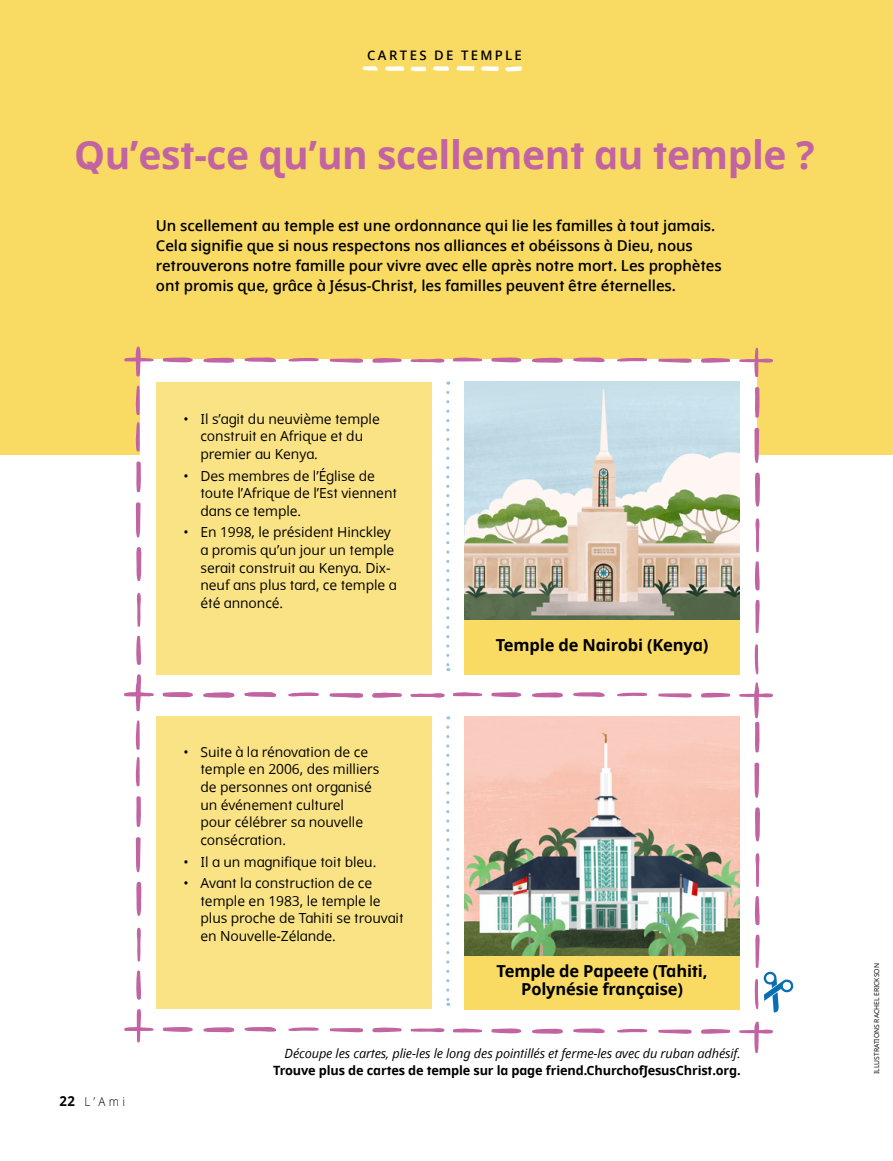
<style>
.page{position:relative;width:893px;height:1161px;background:#fff}
.page>*{position:absolute;margin:0;border:0;box-sizing:border-box;transform-origin:0 0}
.t1{font:700 39px "Dots Solidlds Lat";letter-spacing:-.01em;color:#c264a2}
.t2{font:700 16.5px/18px "Dots Solidlds Lat";letter-spacing:-.01em;color:#000;text-align:center}
.t3{font:600 15px/19.8px "Dots Solidlds Lat";letter-spacing:-.005em;color:#000}
.p2_bullet-1_CUSTOM{font:13.8px/17.7px "Dots Solidlds Lat";letter-spacing:-.005em;color:#000}
.t4{font:600 13.2px "Dots Solidlds Lat";letter-spacing:.18em;color:#000}
.p1_aside_info_first_CUSTOM{font:italic 12.75px "Dots Solidlds Lat";letter-spacing:-.01em;color:#000}
.p1_aside_info_first__regular{font:700 12.75px "Dots Solidlds Lat";letter-spacing:-.01em;color:#000}
.t5{font:300 12.3px "Dots Solidlds Lat";color:#000;scale:.95 1}
.p1_aside_info_first_CUSTOM-2{font:6.75px "Dots Solidlds Lat";color:#000}
.s1{font-weight:700;font-size:13.8px}
</style>
<div class="page">
<svg style="left:452px;top:692px;width:30px;height:4px"></svg>
<svg style="left:491px;top:692px;width:31px;height:6px"></svg>
<svg style="left:532px;top:692px;width:31px;height:6px"></svg>
<svg style="left:573px;top:692px;width:32px;height:5px"></svg>
<svg style="left:617px;top:692px;width:31px;height:4px"></svg>
<svg style="left:658px;top:693px;width:34px;height:5px"></svg>
<svg style="left:701px;top:692px;width:30px;height:6px"></svg>
<svg style="left:162px;top:1027px;width:31px;height:5px"></svg>
<svg style="left:203px;top:1027px;width:32px;height:6px"></svg>
<svg style="left:244px;top:1027px;width:32px;height:5px"></svg>
<svg style="left:288px;top:1027px;width:31px;height:4px"></svg>
<svg style="left:329px;top:1028px;width:34px;height:5px"></svg>
<svg style="left:372px;top:1027px;width:30px;height:5px"></svg>
<svg style="left:410px;top:1028px;width:35px;height:5px"></svg>
<svg style="left:136px;top:720px;width:4px;height:30px"></svg>
<svg style="left:124px;top:1009px;width:30px;height:34px"></svg>
<svg style="left:136px;top:881px;width:6px;height:35px"></svg>
<svg style="left:136px;top:837px;width:5px;height:35px"></svg>
<svg style="left:136px;top:796px;width:5px;height:31px"></svg>
<svg style="left:136px;top:757px;width:4px;height:30px"></svg>
<svg style="left:136px;top:970px;width:5px;height:30px"></svg>
<svg style="left:136px;top:927px;width:5px;height:35px"></svg>
<svg style="left:452px;top:1028px;width:30px;height:5px"></svg>
<svg style="left:491px;top:1028px;width:31px;height:6px"></svg>
<svg style="left:532px;top:1028px;width:31px;height:6px"></svg>
<svg style="left:573px;top:1028px;width:32px;height:6px"></svg>
<svg style="left:617px;top:1028px;width:31px;height:5px"></svg>
<svg style="left:658px;top:1029px;width:34px;height:5px"></svg>
<svg style="left:701px;top:1029px;width:30px;height:5px"></svg>
<div style="left:156px;top:716px;width:275px;height:293px;background:#fae385"></div>
<div style="left:464px;top:939px;width:276px;height:70px;background:#f9db63"></div>
<img style="left:464px;top:716px;width:276px;height:239px">
<svg style="left:446px;top:727px;width:3px;height:279px"></svg>
<div style="left:0;top:0;width:893px;height:455px;background:#f9db63"></div>
<div style="left:140px;top:359px;width:616px;height:332px;background:#fff"></div>
<svg style="left:452px;top:357px;width:30px;height:5px"></svg>
<svg style="left:491px;top:357px;width:31px;height:6px"></svg>
<svg style="left:532px;top:357px;width:31px;height:6px"></svg>
<svg style="left:573px;top:357px;width:32px;height:6px"></svg>
<svg style="left:617px;top:358px;width:31px;height:4px"></svg>
<svg style="left:658px;top:358px;width:34px;height:5px"></svg>
<svg style="left:701px;top:358px;width:30px;height:5px"></svg>
<svg style="left:162px;top:357px;width:31px;height:6px"></svg>
<svg style="left:203px;top:357px;width:32px;height:6px"></svg>
<svg style="left:244px;top:357px;width:32px;height:6px"></svg>
<svg style="left:288px;top:358px;width:31px;height:4px"></svg>
<svg style="left:329px;top:358px;width:34px;height:5px"></svg>
<svg style="left:372px;top:358px;width:30px;height:5px"></svg>
<svg style="left:410px;top:358px;width:35px;height:5px"></svg>
<svg style="left:162px;top:692px;width:31px;height:6px"></svg>
<svg style="left:203px;top:692px;width:32px;height:6px"></svg>
<svg style="left:244px;top:692px;width:32px;height:5px"></svg>
<svg style="left:288px;top:692px;width:31px;height:4px"></svg>
<svg style="left:329px;top:693px;width:34px;height:5px"></svg>
<svg style="left:372px;top:692px;width:30px;height:6px"></svg>
<svg style="left:410px;top:693px;width:35px;height:5px"></svg>
<svg style="left:136px;top:385px;width:4px;height:30px"></svg>
<svg style="left:124px;top:346px;width:30px;height:31px"></svg>
<svg style="left:124px;top:674px;width:30px;height:38px"></svg>
<svg style="left:136px;top:547px;width:6px;height:34px"></svg>
<svg style="left:136px;top:502px;width:5px;height:36px"></svg>
<svg style="left:136px;top:461px;width:5px;height:32px"></svg>
<svg style="left:136px;top:422px;width:4px;height:30px"></svg>
<svg style="left:136px;top:635px;width:5px;height:30px"></svg>
<svg style="left:136px;top:593px;width:5px;height:34px"></svg>
<div style="left:156px;top:381px;width:275px;height:293px;background:#fae385"></div>
<div style="left:464px;top:604px;width:276px;height:70px;background:#f9db63"></div>
<img style="left:464px;top:381px;width:276px;height:238px">
<svg style="left:446px;top:392px;width:3px;height:279px"></svg>
<svg style="left:385px;top:66px;width:19px;height:5px"></svg>
<svg style="left:456px;top:66px;width:43px;height:5px"></svg>
<svg style="left:505px;top:66px;width:17px;height:6px"></svg>
<svg style="left:410px;top:67px;width:16px;height:4px"></svg>
<svg style="left:433px;top:66px;width:16px;height:5px"></svg>
<svg style="left:362px;top:66px;width:16px;height:5px"></svg>
<svg style="left:739px;top:1021px;width:34px;height:32px"></svg>
<svg style="left:754px;top:934px;width:40px;height:78px"></svg>
<svg style="left:755px;top:807px;width:5px;height:35px"></svg>
<svg style="left:754px;top:762px;width:5px;height:36px"></svg>
<svg style="left:754px;top:896px;width:6px;height:30px"></svg>
<svg style="left:755px;top:853px;width:5px;height:34px"></svg>
<svg style="left:739px;top:682px;width:34px;height:71px"></svg>
<svg style="left:754px;top:644px;width:5px;height:31px"></svg>
<svg style="left:755px;top:599px;width:5px;height:35px"></svg>
<svg style="left:755px;top:472px;width:5px;height:35px"></svg>
<svg style="left:754px;top:427px;width:5px;height:36px"></svg>
<svg style="left:755px;top:386px;width:5px;height:32px"></svg>
<svg style="left:739px;top:347px;width:34px;height:31px"></svg>
<svg style="left:754px;top:561px;width:6px;height:30px"></svg>
<svg style="left:755px;top:518px;width:5px;height:35px"></svg>
<p class="t4" style="left:367px;top:45px;width:156px">CARTES DE TEMPLE</p>
<p class="t1" style="left:74px;top:126px;width:742px">Qu’est--ce qu’un scellement au temple ?</p>
<p class="t3" style="left:156px;top:216px;width:567px">Un scellement au temple est une ordonnance qui lie les familles à tout jamais.<br>Cela signifie que si nous respectons nos alliances et obéissons à Dieu, nous retrouverons notre famille pour vivre avec elle après notre mort. Les prophètes ont promis que, grâce à Jésus-Christ, les familles peuvent être éternelles.</p>
<p class="p2_bullet-1_CUSTOM" style="left:200px;top:410px;width:181px;text-indent:-17px">• Il s’agit du neuvième temple construit en Afrique et du premier au Kenya.</p>
<p class="p2_bullet-1_CUSTOM" style="left:200px;top:467px;width:198px;text-indent:-17px">• Des membres de l’Église de toute l’Afrique de l’Est viennent dans ce temple.</p>
<p class="p2_bullet-1_CUSTOM" style="left:200px;top:524px;width:198px;text-indent:-17px">• En 1998, le président Hinckley a promis qu’un jour un temple serait construit au Kenya. Dix&shy;neuf ans plus tard, ce temple a été annoncé.</p>
<p class="p2_bullet-1_CUSTOM" style="left:200px;top:743px;width:180px;text-indent:-17px">• Suite à la rénovation de ce temple en 2006, des milliers de personnes ont organisé un événement culturel<br>pour célébrer sa nouvelle consécration.</p>
<p class="p2_bullet-1_CUSTOM" style="left:183px;top:853px;width:194px">• Il a un magnifique toit bleu.</p>
<p class="p2_bullet-1_CUSTOM" style="left:200px;top:874px;width:205px;text-indent:-17px">• Avant la construction de ce temple en 1983, le temple le plus proche de Tahiti se trouvait en Nouvelle-Zélande.</p>
<p class="t2" style="left:496px;top:636px;width:214px">Temple de Nairobi (Kenya)</p>
<p class="t2" style="left:496px;top:962px;width:213px">Temple de Papeete (Tahiti,<br>Polynésie française)</p>
<p class="t5" style="left:60px;top:1092px;width:70px"><span class="s1">22</span> L’Ami</p>
<p class="p1_aside_info_first_CUSTOM" style="left:285px;top:1044px;width:458px">Découpe les cartes, plie-les le long des pointillés et ferme-les avec du ruban adhésif.</p>
<p class="p1_aside_info_first__regular" style="left:273px;top:1060px;width:469px">Trouve plus de cartes de temple sur la page friend.ChurchofJesusChrist.org.</p>
<p class="p1_aside_info_first_CUSTOM-2" style="left:872px;top:1074px;width:112px;rotate:-90deg">ILLUSTRATIONS RACHEL ERICKSON</p>
</div>
